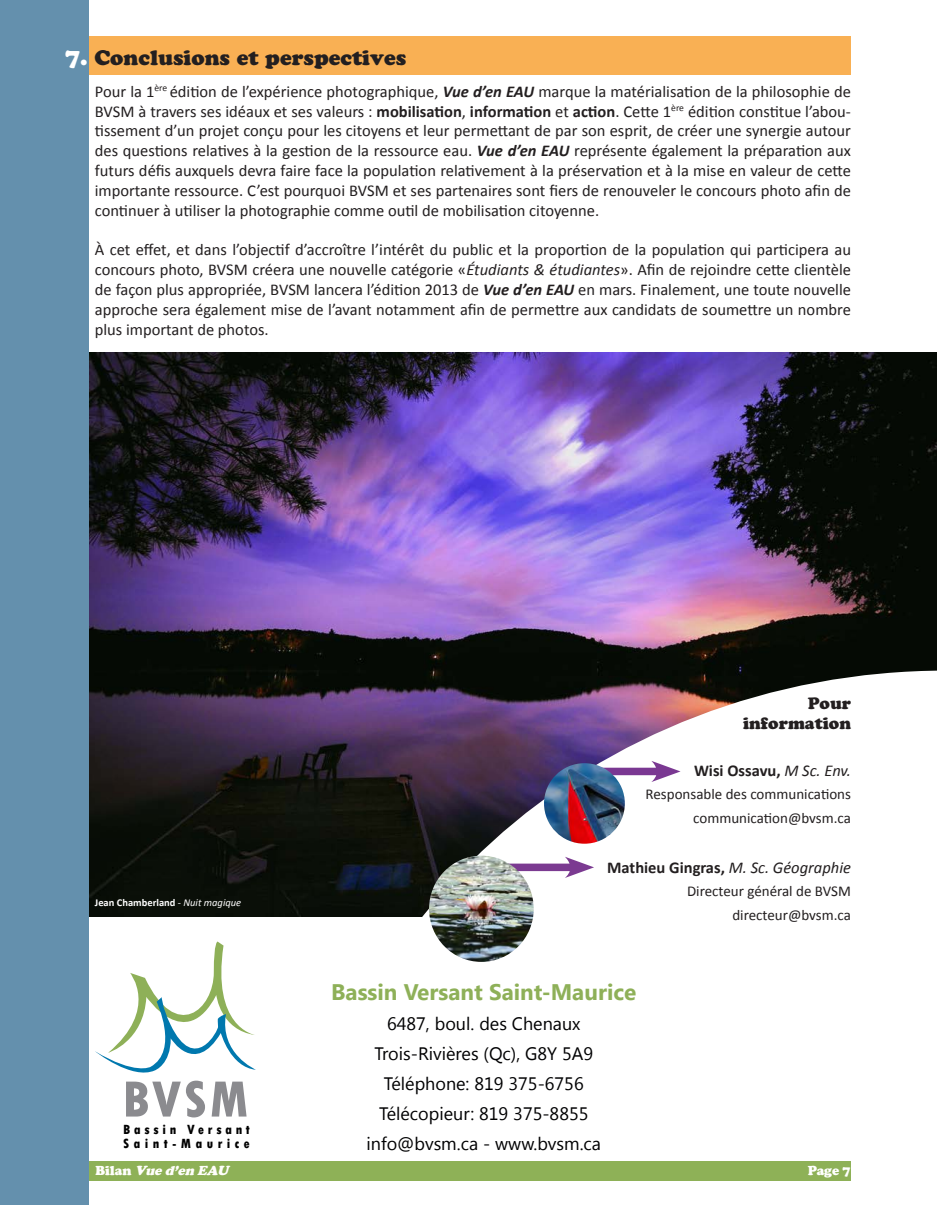
<style>
.page{position:relative;width:937px;height:1205px;background:#fff}
.page>*{position:absolute;margin:0;border:0;box-sizing:border-box;transform-origin:0 0}
.t1{font:800 condensed 53.55px "Tw Cen";color:#8b8b8f}
.t2{font:700 22.5px "Segoe UI";color:#8eb058}
.t3{font:21px "Cooper Black Std";color:#231f20}
.t4{font:18px "Segoe UI";color:#000102}
.t5{font:16.5px/19.8px "Calibri";color:#231f20;text-align:justify}
.t6{font:700 16.5px "Calibri";color:#231f20}
.t7{font:16.5px "Cooper Black Std";color:#231f20}
.t8{font:15px "Calibri";color:#231f20}
.t9{font:800 condensed 13.95px/14px "Tw Cen";letter-spacing:.265em;color:#000}
.t10{font:italic 900 13.5px "Cooper";color:#fffefc}
.t11{font:900 13.5px "Cooper";color:#fff}
.t12{font:700 10.5px "Calibri";color:#fff}
.s1{font-size:24px;color:#fff}
.s2{font-weight:700;font-style:italic}
.s3{font-weight:700}
.s4{font-style:italic}
.s5{font-weight:400}
.s6{font-weight:400;font-style:italic}
.s7{font-style:normal}
</style>
<div class="page">
<img style="left:89px;top:353px;width:847px;height:563px">
<svg style="left:304px;top:670px;width:632px;height:511px"></svg>
<div style="left:65px;top:1160px;width:785px;height:20px;background:#8eb157"></div>
<div style="left:11px;top:37px;width:839px;height:38px;background:#f9b054"></div>
<div style="left:0;top:0;width:89px;height:1204px;background:#6490ad"></div>
<svg style="left:95px;top:941px;width:161px;height:132px"></svg>
<div style="left:591px;top:767px;width:72px;height:8px;background:#7a3892"></div>
<svg style="left:651px;top:760px;width:29px;height:22px"></svg>
<img style="left:544px;top:763px;width:80px;height:80px;border-radius:40px">
<div style="left:486px;top:863px;width:91px;height:7px;background:#7b3a91"></div>
<svg style="left:564px;top:856px;width:30px;height:21px"></svg>
<img style="left:429px;top:855px;width:104px;height:106px">
<p class="t3" style="left:65px;top:45px;width:342px"><span class="s1">7.</span> Conclusions et perspectives</p>
<p class="t5" style="left:95px;top:81px;width:757px">Pour la 1<sup>ère</sup> édition de l’expérience photographique, <span class="s2">Vue d’en EAU</span> marque la matérialisation de la philosophie de BVSM à travers ses idéaux et ses valeurs : <span class="s3">mobilisation</span>, <span class="s3">information</span> et <span class="s3">action</span>. Cette 1<sup>ère</sup> édition constitue l’abou&shy;tissement d’un projet conçu pour les citoyens et leur permettant de par son esprit, de créer une synergie autour des questions relatives à la gestion de la ressource eau. <span class="s2">Vue d’en EAU</span> représente également la préparation aux futurs défis auxquels devra faire face la population relativement à la préservation et à la mise en valeur de cette importante ressource. C’est pourquoi BVSM et ses partenaires sont fiers de renouveler le concours photo afin de continuer à utiliser la photographie comme outil de mobilisation citoyenne.</p>
<p class="t5" style="left:95px;top:240px;width:757px">À cet effet, et dans l’objectif d’accroître l’intérêt du public et la proportion de la population qui participera au concours photo, BVSM créera une nouvelle catégorie «<span class="s4">Étudiants &amp; étudiantes</span>». Afin de rejoindre cette clientèle de façon plus appropriée, BVSM lancera l’édition 2013 de <span class="s2">Vue d’en EAU</span> en mars. Finalement, une toute nouvelle approche sera également mise de l’avant notamment afin de permettre aux candidats de soumettre un nombre plus important de photos.</p>
<p class="t12" style="left:95px;top:895px;width:148px">Jean Chamberland <span class="s5">-</span> <span class="s6">Nuit magique</span></p>
<p class="t1" style="left:122px;top:1067px;width:128px">BVSM</p>
<p class="t9" style="left:123px;top:1122px;width:128px">Bassin Versant<br>Saint-Maurice</p>
<p class="t7" style="left:807px;top:692px;width:45px">Pour</p>
<p class="t7" style="left:742px;top:712px;width:109px">information</p>
<p class="t6" style="left:694px;top:760px;width:158px">Wisi Ossavu, <span class="s6">M Sc. Env.</span></p>
<p class="t8" style="left:645px;top:784px;width:207px">Responsable des communications</p>
<p class="t8" style="left:693px;top:808px;width:159px">communication@bvsm.ca</p>
<p class="t6" style="left:607px;top:857px;width:245px">Mathieu Gingras, <span class="s6">M. Sc. Géographie</span></p>
<p class="t8" style="left:687px;top:881px;width:165px">Directeur général de BVSM</p>
<p class="t8" style="left:732px;top:905px;width:120px">directeur@bvsm.ca</p>
<p class="t2" style="left:331px;top:975px;width:307px">Bassin Versant Saint-Maurice</p>
<p class="t4" style="left:387px;top:1010px;width:195px">6487, boul. des Chenaux</p>
<p class="t4" style="left:374px;top:1040px;width:220px">Trois-Rivières (Qc), G8Y 5A9</p>
<p class="t4" style="left:384px;top:1070px;width:201px">Téléphone: 819 375-6756</p>
<p class="t4" style="left:379px;top:1100px;width:211px">Télécopieur: 819 375-8855</p>
<p class="t4" style="left:366px;top:1131px;width:236px">info@bvsm.ca - www.bvsm.ca</p>
<p class="t10" style="left:95px;top:1162px;width:138px"><span class="s7">B i l a n</span> Vued’en EAU</p>
<p class="t11" style="left:807px;top:1162px;width:44px">Page 7</p>
</div>
